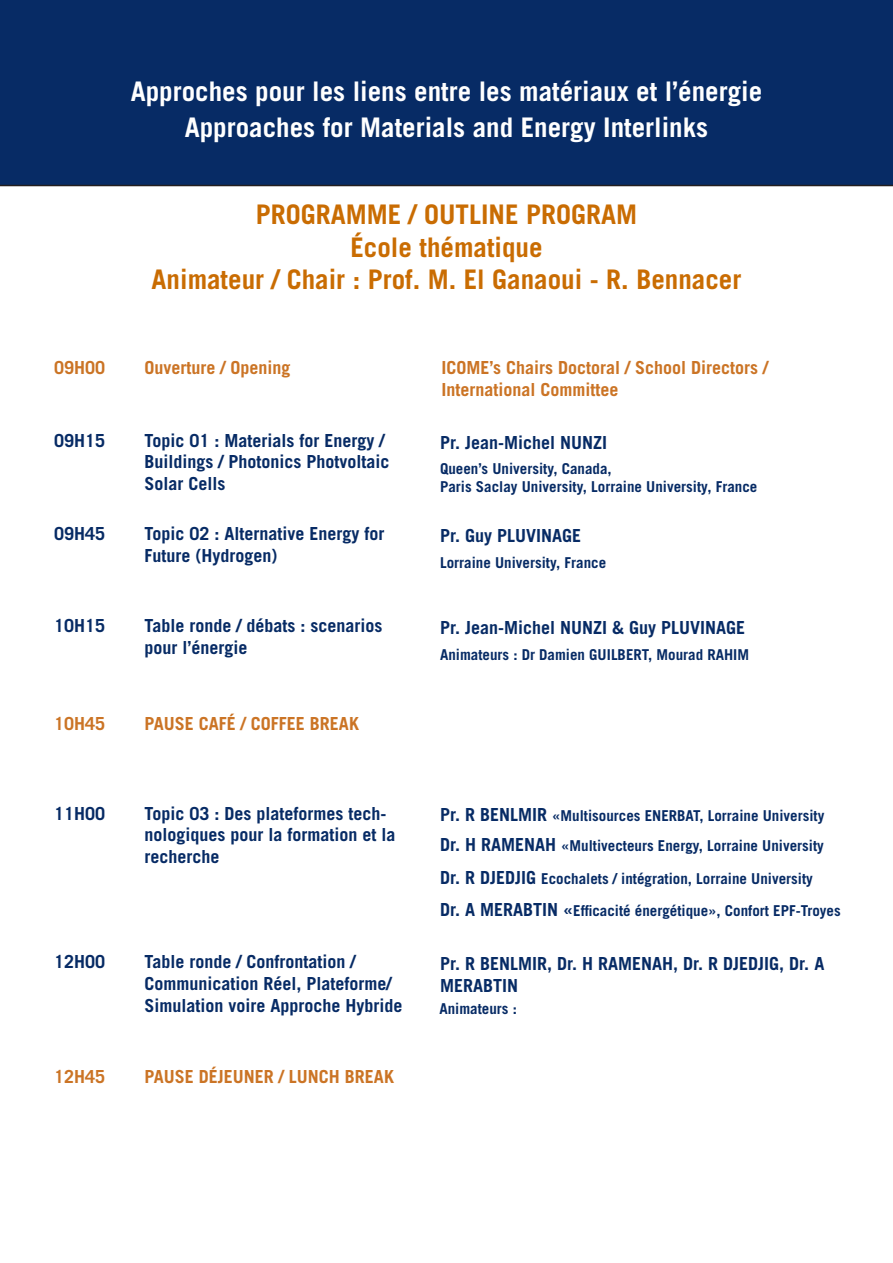
<style>
.page{position:relative;width:893px;height:1263px;background:#fff}
.page>*{position:absolute;margin:0;border:0;box-sizing:border-box;transform-origin:0 0}
.t1{font:700 27px/36px "Trade Gothic LT Std";color:#fff;text-align:center}
.t2{font:700 27px/32.4px "Trade Gothic LT Std";color:#c96c02;text-align:center}
.t3{font:700 18px/21.6px "Trade Gothic LT Std";color:#072b65}
.t4{font:700 18px/21.6px "Trade Gothic LT Std";color:#cb7425}
.t5{font:700 15px/18px "Trade Gothic LT Std";color:#072b65}
.s1{font-size:18px}
</style>
<div class="page">
<div style="left:0;top:0;width:893px;height:186px;background:#072b65"></div>
<h1 class="t1" style="left:131px;top:73px;width:633px">Approches pour les liens entre les matériaux et l’énergie<br>Approaches for Materials and Energy Interlinks</h1>
<h1 class="t2" style="left:152px;top:198px;width:591px">PROGRAMME / OUTLINE PROGRAM<br>École thématique<br>Animateur / Chair : Prof. M. El Ganaoui - R. Bennacer</h1>
<p class="t4" style="left:54px;top:357px;width:53px">09H00</p>
<p class="t4" style="left:145px;top:357px;width:148px">Ouverture / Opening</p>
<p class="t4" style="left:441px;top:357px;width:328px">ICOME’s Chairs Doctoral / School Directors /<br>International Committee</p>
<p class="t3" style="left:54px;top:429px;width:53px">09H15</p>
<p class="t3" style="left:145px;top:429px;width:247px">Topic 01 : Materials for Energy /<br>Buildings / Photonics Photvoltaic<br>Solar Cells</p>
<p class="t3" style="left:440px;top:431px;width:169px">Pr. Jean-Michel NUNZI</p>
<p class="t5" style="left:440px;top:459px;width:319px">Queen’s University, Canada,<br>Paris Saclay University, Lorraine University, France</p>
<p class="t3" style="left:54px;top:523px;width:53px">09H45</p>
<p class="t3" style="left:145px;top:523px;width:242px">Topic 02 : Alternative Energy for<br>Future (Hydrogen)</p>
<p class="t3" style="left:440px;top:525px;width:143px">Pr. Guy PLUVINAGE</p>
<p class="t5" style="left:440px;top:553px;width:168px">Lorraine University, France</p>
<p class="t3" style="left:54px;top:615px;width:53px">10H15</p>
<p class="t3" style="left:145px;top:615px;width:240px">Table ronde / débats : scenarios pour l’énergie</p>
<p class="t3" style="left:440px;top:617px;width:307px">Pr. Jean-Michel NUNZI &amp; Guy PLUVINAGE</p>
<p class="t5" style="left:440px;top:645px;width:310px">Animateurs : Dr Damien GUILBERT, Mourad RAHIM</p>
<p class="t4" style="left:54px;top:713px;width:53px">10H45</p>
<p class="t4" style="left:145px;top:713px;width:216px">PAUSE CAFÉ / COFFEE BREAK</p>
<p class="t3" style="left:54px;top:802px;width:53px">11H00</p>
<p class="t3" style="left:145px;top:802px;width:253px">Topic 03 : Des plateformes tech&shy;nologiques pour la formation et la recherche</p>
<p class="t5" style="left:440px;top:801px;width:386px;line-height:29.4px"><span class="s1">Pr. R BENLMIR</span> «Multisources ENERBAT, Lorraine University<br><span class="s1">Dr. H RAMENAH</span> «Multivecteurs Energy, Lorraine University</p>
<p class="t5" style="left:440px;top:862px;width:402px;line-height:32px"><span class="s1">Dr. R DJEDJIG</span> Ecochalets / intégration, Lorraine University<br><span class="s1">Dr. A MERABTIN «</span>Efficacité énergétique», Confort EPF-Troyes</p>
<p class="t3" style="left:54px;top:951px;width:53px">12H00</p>
<p class="t3" style="left:145px;top:951px;width:260px">Table ronde / Confrontation /<br>Communication Réel, Plateforme/<br>Simulation voire Approche Hybride</p>
<p class="t3" style="left:440px;top:953px;width:386px">Pr. R BENLMIR, Dr. H RAMENAH, Dr. R DJEDJIG, Dr. A<br>MERABTIN</p>
<p class="t5" style="left:439px;top:1000px;width:79px">Animateurs :</p>
<p class="t4" style="left:54px;top:1066px;width:53px">12H45</p>
<p class="t4" style="left:145px;top:1066px;width:251px">PAUSE DÉJEUNER / LUNCH BREAK</p>
</div>
